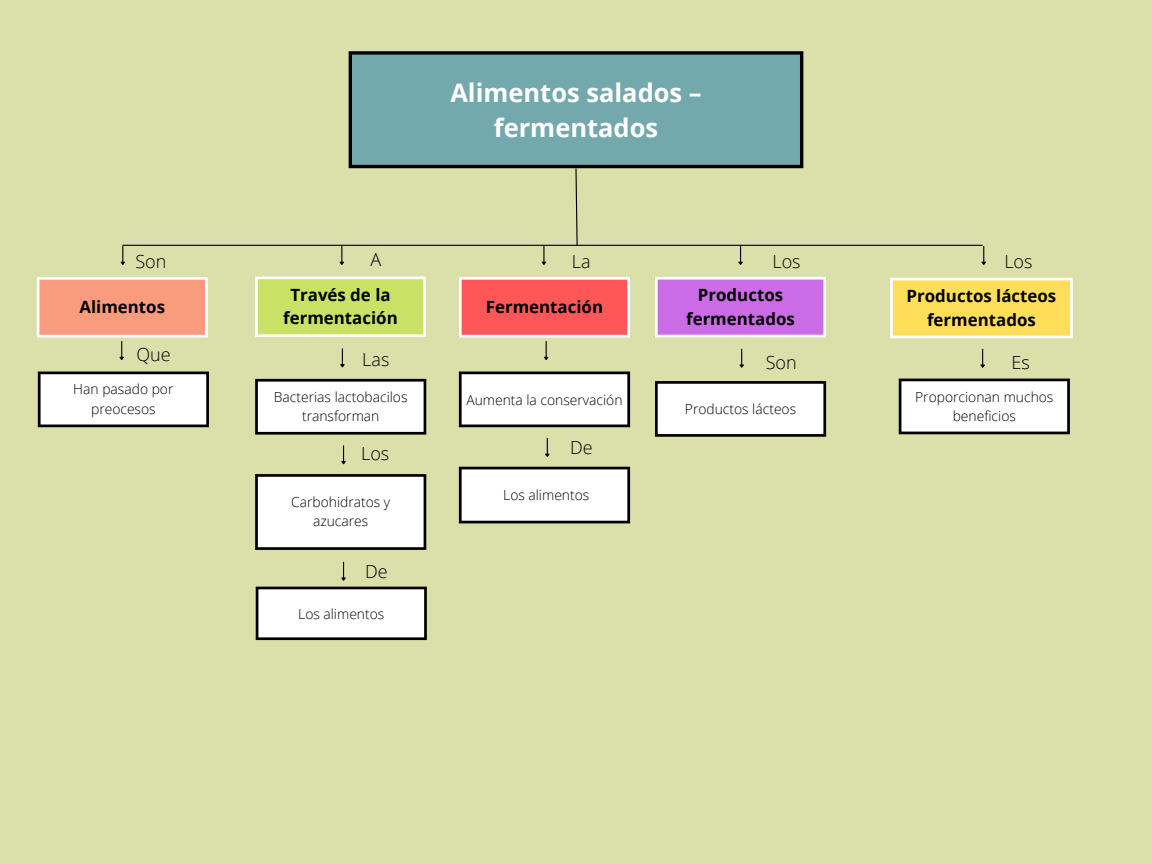
<style>
.page{position:relative;width:1152px;height:864px;background:#dbdfaa}
.page>*{position:absolute;margin:0;border:0;box-sizing:border-box;transform-origin:0 0}
.t1{font:700 25.5px/34.8px "Open Sans";color:#fff;text-align:center}
.t2{font:300 18px "Open Sans";color:#000}
.t3{font:700 16.8px/23.5px "Open Sans";color:#000;text-align:center}
.t4{font:300 13.8px/19.2px "Open Sans";color:#000;text-align:center}
</style>
<div class="page">
<div style="left:350px;top:53px;width:452px;height:114px;background:#73a9ad"></div>
<hr style="left:349px;top:55px;width:3px;height:110px;background:#000">
<hr style="left:800px;top:55px;width:3px;height:110px;background:#000">
<svg style="left:349px;top:51px;width:454px;height:4px;background:#171c1a"></svg>
<hr style="left:349px;top:165px;width:454px;height:3px;background:#000">
<div style="left:38px;top:278px;width:169px;height:58px;background:#f99b7d"></div>
<hr style="left:37px;top:280px;width:2px;height:55px;background:#fff">
<hr style="left:205px;top:280px;width:3px;height:55px;background:#fff">
<hr style="left:37px;top:277px;width:171px;height:3px;background:#fff">
<hr style="left:37px;top:335px;width:171px;height:3px;background:#fff">
<div style="left:39px;top:373px;width:169px;height:53px;background:#fff"></div>
<hr style="left:38px;top:374px;width:3px;height:51px;background:#000">
<hr style="left:206px;top:374px;width:3px;height:51px;background:#000">
<hr style="left:38px;top:372px;width:171px;height:2px;background:#000">
<hr style="left:38px;top:425px;width:171px;height:2px;background:#000">
<div style="left:256px;top:380px;width:169px;height:54px;background:#fff"></div>
<hr style="left:255px;top:382px;width:3px;height:50px;background:#000">
<hr style="left:424px;top:382px;width:2px;height:50px;background:#000">
<hr style="left:255px;top:379px;width:171px;height:3px;background:#000">
<hr style="left:255px;top:432px;width:171px;height:3px;background:#000">
<div style="left:656px;top:382px;width:169px;height:54px;background:#fff"></div>
<hr style="left:655px;top:384px;width:3px;height:50px;background:#000">
<hr style="left:823px;top:384px;width:3px;height:50px;background:#000">
<hr style="left:655px;top:381px;width:171px;height:3px;background:#000">
<hr style="left:655px;top:434px;width:171px;height:3px;background:#000">
<div style="left:900px;top:380px;width:169px;height:53px;background:#fff"></div>
<hr style="left:899px;top:381px;width:2px;height:51px;background:#000">
<hr style="left:1067px;top:381px;width:3px;height:51px;background:#000">
<hr style="left:899px;top:379px;width:171px;height:2px;background:#000">
<hr style="left:899px;top:432px;width:171px;height:2px;background:#000">
<div style="left:256px;top:475px;width:169px;height:74px;background:#fff"></div>
<hr style="left:255px;top:477px;width:3px;height:70px;background:#000">
<hr style="left:424px;top:477px;width:2px;height:70px;background:#000">
<hr style="left:255px;top:474px;width:171px;height:3px;background:#000">
<hr style="left:255px;top:547px;width:171px;height:3px;background:#000">
<div style="left:256px;top:278px;width:169px;height:58px;background:#c9e265"></div>
<hr style="left:255px;top:279px;width:3px;height:55px;background:#fff">
<hr style="left:423px;top:279px;width:3px;height:55px;background:#fff">
<hr style="left:255px;top:276px;width:171px;height:3px;background:#fff">
<hr style="left:255px;top:334px;width:171px;height:3px;background:#fff">
<div style="left:656px;top:278px;width:169px;height:58px;background:#cb6ce6"></div>
<hr style="left:655px;top:280px;width:3px;height:55px;background:#fff">
<hr style="left:823px;top:280px;width:3px;height:55px;background:#fff">
<hr style="left:655px;top:277px;width:171px;height:3px;background:#fff">
<hr style="left:655px;top:335px;width:171px;height:2px;background:#fff">
<div style="left:891px;top:279px;width:181px;height:58px;background:#ffde59"></div>
<hr style="left:890px;top:280px;width:3px;height:56px;background:#fff">
<hr style="left:1070px;top:280px;width:3px;height:56px;background:#fff">
<hr style="left:890px;top:278px;width:183px;height:2px;background:#fff">
<hr style="left:890px;top:336px;width:183px;height:2px;background:#fff">
<svg style="left:120px;top:246px;width:5px;height:19px"></svg>
<svg style="left:119px;top:341px;width:5px;height:19px"></svg>
<svg style="left:340px;top:349px;width:5px;height:19px"></svg>
<svg style="left:739px;top:349px;width:5px;height:19px"></svg>
<svg style="left:980px;top:349px;width:5px;height:19px"></svg>
<svg style="left:341px;top:446px;width:5px;height:19px"></svg>
<svg style="left:341px;top:562px;width:5px;height:19px"></svg>
<svg style="left:339px;top:246px;width:5px;height:19px"></svg>
<svg style="left:738px;top:246px;width:5px;height:19px"></svg>
<svg style="left:981px;top:246px;width:5px;height:19px"></svg>
<hr style="left:123px;top:245px;width:859px;height:1px;background:#000">
<svg style="left:575px;top:168px;width:3px;height:78px"></svg>
<div style="left:257px;top:588px;width:169px;height:51px;background:#fff"></div>
<hr style="left:256px;top:589px;width:2px;height:48px;background:#000">
<hr style="left:424px;top:589px;width:3px;height:48px;background:#000">
<hr style="left:256px;top:587px;width:171px;height:2px;background:#000">
<hr style="left:256px;top:637px;width:171px;height:3px;background:#000">
<div style="left:460px;top:278px;width:169px;height:58px;background:#ff5757"></div>
<hr style="left:459px;top:280px;width:3px;height:55px;background:#fff">
<hr style="left:627px;top:280px;width:3px;height:55px;background:#fff">
<hr style="left:459px;top:277px;width:171px;height:3px;background:#fff">
<hr style="left:459px;top:335px;width:171px;height:3px;background:#fff">
<svg style="left:541px;top:246px;width:6px;height:19px"></svg>
<div style="left:460px;top:373px;width:169px;height:53px;background:#fff"></div>
<hr style="left:459px;top:374px;width:3px;height:51px;background:#000">
<hr style="left:627px;top:374px;width:3px;height:51px;background:#000">
<hr style="left:459px;top:372px;width:171px;height:2px;background:#000">
<hr style="left:459px;top:425px;width:171px;height:2px;background:#000">
<div style="left:460px;top:468px;width:169px;height:54px;background:#fff"></div>
<hr style="left:459px;top:469px;width:3px;height:52px;background:#000">
<hr style="left:627px;top:469px;width:3px;height:52px;background:#000">
<hr style="left:459px;top:467px;width:171px;height:2px;background:#000">
<hr style="left:459px;top:521px;width:171px;height:2px;background:#000">
<svg style="left:544px;top:341px;width:5px;height:19px"></svg>
<svg style="left:545px;top:438px;width:5px;height:19px"></svg>
<p class="t1" style="left:450px;top:75px;width:253px">Alimentos salados – fermentados</p>
<p class="t2" style="left:135px;top:249px;width:32px">Son</p>
<p class="t2" style="left:370px;top:247px;width:12px">A</p>
<p class="t2" style="left:773px;top:249px;width:30px">Los</p>
<p class="t2" style="left:1004px;top:249px;width:30px">Los</p>
<p class="t2" style="left:572px;top:249px;width:20px">La</p>
<p class="t3" style="left:79px;top:295px;width:87px">Alimentos</p>
<p class="t2" style="left:137px;top:342px;width:36px">Que</p>
<p class="t3" style="left:283px;top:283px;width:116px">Través de la fermentación</p>
<p class="t3" style="left:686px;top:283px;width:110px">Productos fermentados</p>
<p class="t3" style="left:907px;top:284px;width:151px">Productos lácteos fermentados</p>
<p class="t3" style="left:486px;top:295px;width:119px">Fermentación</p>
<p class="t2" style="left:362px;top:347px;width:29px">Las</p>
<p class="t2" style="left:766px;top:349px;width:32px">Son</p>
<p class="t2" style="left:1011px;top:349px;width:20px">Es</p>
<p class="t4" style="left:73px;top:380px;width:102px">Han pasado por preocesos</p>
<p class="t4" style="left:274px;top:387px;width:135px">Bacterias lactobacilos transforman</p>
<p class="t2" style="left:361px;top:441px;width:30px">Los</p>
<p class="t4" style="left:291px;top:492px;width:101px">Carbohidratos y azucares</p>
<p class="t2" style="left:365px;top:559px;width:24px">De</p>
<p class="t4" style="left:298px;top:604px;width:88px">Los alimentos</p>
<p class="t4" style="left:466px;top:390px;width:158px">Aumenta la conservación</p>
<p class="t2" style="left:570px;top:435px;width:24px">De</p>
<p class="t4" style="left:503px;top:485px;width:88px">Los alimentos</p>
<p class="t4" style="left:685px;top:399px;width:113px">Productos lácteos</p>
<p class="t4" style="left:915px;top:387px;width:140px">Proporcionan muchos beneficios</p>
</div>
